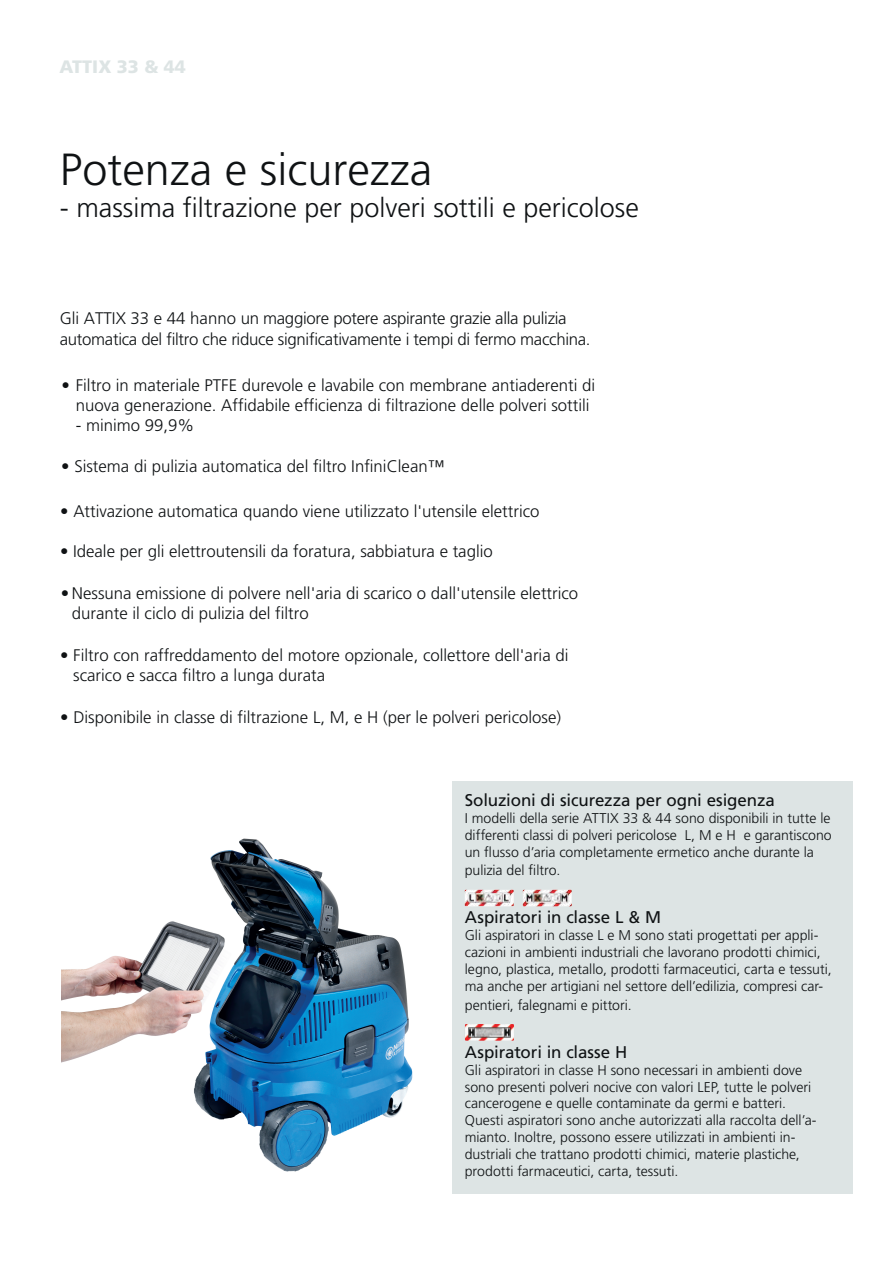
<style>
.page{position:relative;width:893px;height:1263px;background:#fff}
.page>*{position:absolute;margin:0;border:0;box-sizing:border-box;transform-origin:0 0}
.t1{font:300 45px "Frutiger LT Std";color:#0f1214}
.t2{font:300 27px "Frutiger LT Std";color:#0f1214}
.t3{font:900 18px "Frutiger LT Std";color:#dde4e4}
.t4{font:16.95px "Frutiger LT Std";letter-spacing:-.005em;color:#0f1214}
.t5{font:300 16.8px/20.1px "Frutiger LT Std";color:#0f1214}
.t6{font:300 14.1px/17px "Frutiger LT Std";color:#0f1214}
</style>
<div class="page">
<div style="left:453px;top:781px;width:400px;height:413px;background:#dde4e4"></div>
<img style="left:465px;top:890px;width:49px;height:16px">
<img style="left:523px;top:890px;width:49px;height:16px">
<img style="left:465px;top:1024px;width:49px;height:17px">
<img style="left:62px;top:838px;width:351px;height:334px">
<p class="t3" style="left:60px;top:56px;width:128px">ATTIX 33 &amp; 44</p>
<h1 class="t1" style="left:60px;top:144px;width:374px">Potenza e sicurezza</h1>
<h2 class="t2" style="left:60px;top:192px;width:580px">- massima filtrazione per polveri sottili e pericolose</h2>
<p class="t5" style="left:60px;top:308px;width:532px;line-height:21px">Gli ATTIX 33 e 44 hanno un maggiore potere aspirante grazie alla pulizia automatica del filtro che riduce significativamente i tempi di fermo macchina.</p>
<p class="t5" style="left:62px;top:375px;width:535px;text-align:center">• Filtro in materiale PTFE durevole e lavabile con membrane antiaderenti di nuova generazione. Affidabile efficienza di filtrazione delle polveri sottili</p>
<p class="t5" style="left:76px;top:416px;width:120px">- minimo 99,9%</p>
<p class="t5" style="left:61px;top:456px;width:385px">• Sistema di pulizia automatica del filtro InfiniClean™</p>
<p class="t5" style="left:60px;top:501px;width:481px">• Attivazione automatica quando viene utilizzato l'utensile elettrico</p>
<p class="t5" style="left:60px;top:542px;width:434px">• Ideale per gli elettroutensili da foratura, sabbiatura e taglio</p>
<p class="t5" style="left:72px;top:584px;width:508px;text-indent:-11px">• Nessuna emissione di polvere nell'aria di scarico o dall'utensile elettrico durante il ciclo di pulizia del filtro</p>
<p class="t5" style="left:73px;top:645px;width:497px;text-indent:-13px">• Filtro con raffreddamento del motore opzionale, collettore dell'aria di scarico e sacca filtro a lunga durata</p>
<p class="t5" style="left:60px;top:707px;width:502px">• Disponibile in classe di filtrazione L, M, e H (per le polveri pericolose)</p>
<p class="t4" style="left:465px;top:790px;width:312px">Soluzioni di sicurezza per ogni esigenza</p>
<p class="t6" style="left:465px;top:810px;width:369px;text-align:justify">I modelli della serie ATTIX 33 &amp; 44 sono disponibili in tutte le differenti classi di polveri pericolose L, M e H e garantiscono un flusso d’aria completamente ermetico anche durante la</p>
<p class="t6" style="left:465px;top:862px;width:97px">pulizia del filtro.</p>
<p class="t4" style="left:465px;top:908px;width:198px">Aspiratori in classe L &amp; M</p>
<p class="t6" style="left:465px;top:927px;width:368px">Gli aspiratori in classe L e M sono stati progettati per appli&shy;cazioni in ambienti industriali che lavorano prodotti chimici, legno, plastica, metallo, prodotti farmaceutici, carta e tessuti, ma anche per artigiani nel settore dell’edilizia, compresi car-</p>
<p class="t6" style="left:465px;top:996px;width:168px">pentieri, falegnami e pittori.</p>
<p class="t4" style="left:465px;top:1042px;width:164px">Aspiratori in classe H</p>
<p class="t6" style="left:465px;top:1061px;width:353px">Gli aspiratori in classe H sono necessari in ambienti dove sono presenti polveri nocive con valori LEP, tutte le polveri cancerogene e quelle contaminate da germi e batteri.<br>Questi aspiratori sono anche autorizzati alla raccolta dell’a&shy;mianto. Inoltre, possono essere utilizzati in ambienti in&shy;dustriali che trattano prodotti chimici, materie plastiche, prodotti farmaceutici, carta, tessuti.</p>
</div>
